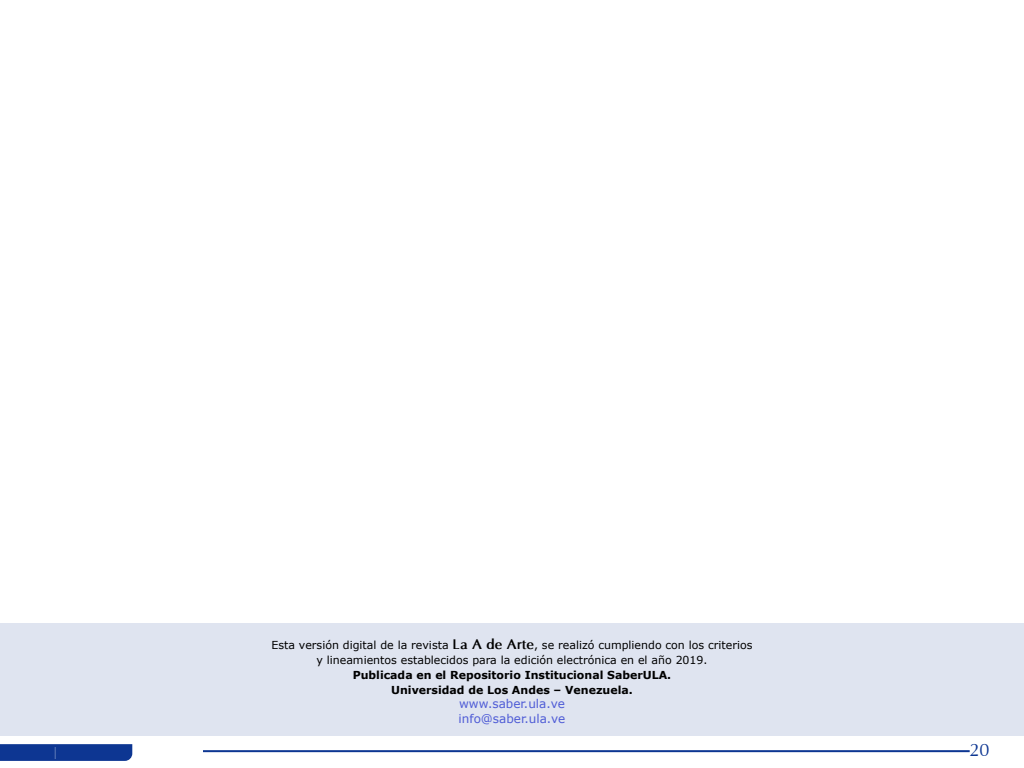
<style>
.page{position:relative;width:1024px;height:768px;background:#fff}
.page>*{position:absolute;margin:0;border:0;box-sizing:border-box;transform-origin:0 0}
.t1{font:18px "Optima";color:#0d3692}
.t2{font:12px/15px "Verdana";color:#4f5cd6}
.t3{font:12px "Minion Pro";color:#fff}
.t4{font:11px/15px "Verdana";color:#000;text-align:center}
.t5{font:700 11px/15px "Verdana";color:#000;text-align:center}
.s1{font-family:"Optima";font-weight:700;font-size:14px}
</style>
<div class="page">
<svg style="left:0;top:744px;width:132px;height:17px;background:#113994"></svg>
<div style="left:0;top:623px;width:1024px;height:113px;background:#dfe4f0"></div>
<hr style="left:203px;top:750px;width:767px;height:2px;background:#0d3692">
<p class="t3" style="left:54px;top:744px;width:5px">|</p>
<p class="t4" style="left:271px;top:637px;width:483px">Esta versión digital de la revista <span class="s1">La A de Arte</span>, se realizó cumpliendo con los criterios y lineamientos establecidos para la edición electrónica en el año 2019.</p>
<p class="t5" style="left:353px;top:667px;width:320px">Publicada en el Repositorio Institucional SaberULA.<br>Universidad de Los Andes – Venezuela.</p>
<p class="t2" style="left:459px;top:697px;width:108px">www.saber.ula.ve info@saber.ula.ve</p>
<h1 class="t1" style="left:970px;top:737px;width:22px">20</h1>
</div>
